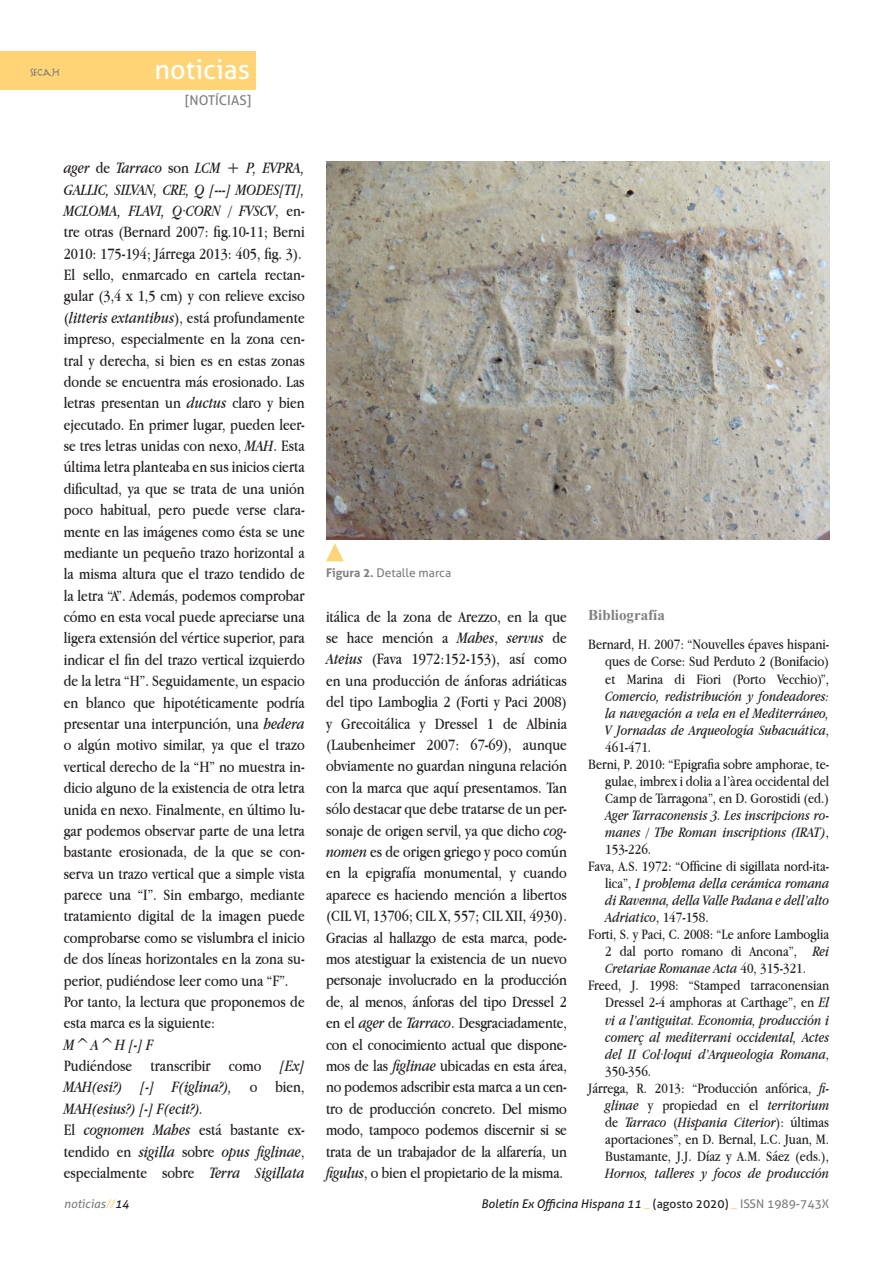
<style>
.page{position:relative;width:893px;height:1263px;background:#fff}
.page>*{position:absolute;margin:0;border:0;box-sizing:border-box;transform-origin:0 0}
.t1{font:27px "Aller";color:#fff}
.t2{font:18px "Marathon II";color:#808080}
.TextoCorrido{font:16.5px/21.5px "Apple Garamond";color:#231f20;text-align:justify}
.TextoCorrido-2{font:italic 16.5px/21.5px "Apple Garamond";color:#231f20;text-align:justify}
.BiblioNoticias{font:15px/17.1px "Apple Garamond";color:#231f20;text-align:justify}
.BiblioNoticias-2{font:italic 15px/17.1px "Apple Garamond";color:#231f20;text-align:justify}
.tituloBiblioNoticial{font:700 15px "Times New Roman";color:#808080}
.t3{font:13.5px "Aller";color:#808080}
.t4{font:italic 12px "Aller";color:#231f20}
.pieFigura{font:12px "Aller";color:#808080}
.t5{font:italic 12px "Aller";color:#808080}
.s1{font-style:italic}
.s2{font-style:normal}
.s3{font-weight:700}
.s4{color:#ffd476}
.s5{color:#231f20}
.s6{font-style:normal;color:#ffd476}
.s7{font-style:normal;color:#808080}
</style>
<div class="page">
<div style="left:0;top:51px;width:255px;height:38px;background:#ffd476"></div>
<img style="left:326px;top:162px;width:503px;height:377px">
<svg style="left:326px;top:543px;width:18px;height:18px"></svg>
<p class="t2" style="left:31px;top:64px;width:31px">secah</p>
<h1 class="t1" style="left:154px;top:53px;width:97px">noticias</h1>
<p class="t3" style="left:185px;top:92px;width:67px">[NOTÍCIAS]</p>
<p class="TextoCorrido" style="left:64px;top:157px;width:242px"><span class="s1">ager</span> de <span class="s1">Tarraco</span> son <span class="s1">LCM</span> + <span class="s1">P, EVPRA, GALLIC, SILVAN, CRE, Q [---] MODES[TI], MCLOMA, FLAVI, Q·CORN / FVSCV</span>, en&shy;tre otras (Bernard 2007: fig.10-11; Berni 2010: 175-194; Járrega 2013: 405, fig. 3).</p>
<p class="TextoCorrido" style="left:64px;top:264px;width:242px">El sello, enmarcado en cartela rectan&shy;gular (3,4 x 1,5 cm) y con relieve exciso (<span class="s1">litteris extantibus</span>), está profundamente impreso, especialmente en la zona cen&shy;tral y derecha, si bien es en estas zonas donde se encuentra más erosionado. Las letras presentan un <span class="s1">ductus</span> claro y bien ejecutado. En primer lugar, pueden leer&shy;se tres letras unidas con nexo, <span class="s1">MAH</span>. Esta última letra planteaba en sus inicios cierta dificultad, ya que se trata de una unión poco habitual, pero puede verse clara&shy;mente en las imágenes como ésta se une mediante un pequeño trazo horizontal a la misma altura que el trazo tendido de la letra “A”. Además, podemos comprobar cómo en esta vocal puede apreciarse una ligera extensión del vértice superior, para indicar el fin del trazo vertical izquierdo de la letra “H”. Seguidamente, un espacio en blanco que hipotéticamente podría presentar una interpunción, una <span class="s1">hedera </span>o algún motivo similar, ya que el trazo vertical derecho de la “H” no muestra in&shy;dicio alguno de la existencia de otra letra unida en nexo. Finalmente, en último lu&shy;gar podemos observar parte de una letra bastante erosionada, de la que se con&shy;serva un trazo vertical que a simple vista parece una “I”. Sin embargo, mediante tratamiento digital de la imagen puede comprobarse como se vislumbra el inicio de dos líneas horizontales en la zona su&shy;perior, pudiéndose leer como una “F”.</p>
<p class="TextoCorrido" style="left:64px;top:990px;width:242px">Por tanto, la lectura que proponemos de esta marca es la siguiente:</p>
<p class="TextoCorrido-2" style="left:64px;top:1033px;width:91px">M^A^H [-] F</p>
<p class="TextoCorrido-2" style="left:64px;top:1055px;width:242px"><span class="s2">Pudiéndose transcribir como</span> [Ex] MAH(esi?) [-] F(iglina?), <span class="s2">o bien, </span>MAH(esius?) [-] F(ecit?).</p>
<p class="TextoCorrido" style="left:64px;top:1119px;width:242px">El <span class="s1">cognomen Mahes</span> está bastante ex&shy;tendido en <span class="s1">sigilla</span> sobre <span class="s1">opus figlinae</span>, especialmente sobre <span class="s1">Terra Sigillata</span></p>
<p class="pieFigura" style="left:326px;top:565px;width:127px"><span class="s3">Figura 2.</span> Detalle marca</p>
<p class="TextoCorrido" style="left:326px;top:605px;width:242px">itálica de la zona de Arezzo, en la que se hace mención a <span class="s1">Mahes</span>, <span class="s1">servus</span> de <span class="s1">Ateius</span> (Fava 1972:152-153), así como en una producción de ánforas adriáticas del tipo Lamboglia 2 (Forti y Paci 2008) y Grecoitálica y Dressel 1 de Albinia (Laubenheimer 2007: 67-69), aunque obviamente no guardan ninguna relación con la marca que aquí presentamos. Tan sólo destacar que debe tratarse de un per&shy;sonaje de origen servil, ya que dicho <span class="s1">cog&shy;nomen</span> es de origen griego y poco común en la epigrafía monumental, y cuando aparece es haciendo mención a libertos (CIL VI, 13706; CIL X, 557; CIL XII, 4930).</p>
<p class="TextoCorrido" style="left:326px;top:926px;width:242px">Gracias al hallazgo de esta marca, pode&shy;mos atestiguar la existencia de un nuevo personaje involucrado en la producción de, al menos, ánforas del tipo Dressel 2 en el <span class="s1">ager</span> de <span class="s1">Tarraco</span>. Desgraciadamente, con el conocimiento actual que dispone&shy;mos de las <span class="s1">figlinae</span> ubicadas en esta área, no podemos adscribir esta marca a un cen&shy;tro de producción concreto. Del mismo modo, tampoco podemos discernir si se trata de un trabajador de la alfarería, un <span class="s1">figulus</span>, o bien el propietario de la misma.</p>
<p class="tituloBiblioNoticial" style="left:588px;top:604px;width:78px">Bibliografía</p>
<p class="BiblioNoticias" style="left:605px;top:636px;width:225px;text-indent:-17px">Bernard, H. 2007: “Nouvelles épaves hispani&shy;ques de Corse: Sud Perduto 2 (Bonifacio) et Marina di Fiori (Porto Vecchio)”, <span class="s1">Comercio, redistribución y fondeadores: la navegación a vela en el Mediterráneo, V Jornadas de Arqueología Subacuática</span>, 461-471.</p>
<p class="BiblioNoticias" style="left:605px;top:755px;width:225px;text-indent:-17px">Berni, P. 2010: “Epigrafia sobre amphorae, te&shy;gulae, imbrex i dolia a l’àrea occidental del Camp de Tarragona”, en D. Gorostidi (ed.)<br><span class="s1">Ager Tarraconensis 3. Les inscripcions ro&shy;manes / The Roman inscriptions (IRAT)</span>, 153-226.</p>
<p class="BiblioNoticias-2" style="left:605px;top:857px;width:225px;text-indent:-17px"><span class="s2">Fava, A.S. 1972: “Officine di sigillata nord-ita&shy;lica”,</span> I problema della cerámica romana di Ravenna, della Valle Padana e dell’alto Adriatico<span class="s2">, 147-158.</span></p>
<p class="BiblioNoticias" style="left:605px;top:925px;width:225px;text-indent:-17px">Forti, S. y Paci, C. 2008: “Le anfore Lamboglia 2 dal porto romano di Ancona”, <span class="s1">Rei Cretariae Romanae Acta</span> 40, 315-321.</p>
<p class="BiblioNoticias-2" style="left:605px;top:977px;width:225px;text-indent:-17px"><span class="s2">Freed, J. 1998: “Stamped tarraconensian Dressel 2-4 amphoras at Carthage”, en</span> El vi a l’antiguitat. Economia, producción i comerç al mediterrani occidental, Actes del II Col·loqui d’Arqueologia Romana<span class="s2">, 350-356.</span></p>
<p class="BiblioNoticias" style="left:605px;top:1079px;width:225px;text-indent:-17px">Járrega, R. 2013: “Producción anfórica, <span class="s1">fi&shy;glinae</span> y propiedad en el <span class="s1">territorium </span>de <span class="s1">Tarraco</span> (<span class="s1">Hispania Citerior</span>): últimas aportaciones”, en D. Bernal, L.C. Juan, M.<br>Bustamante, J.J. Díaz y A.M. Sáez (eds.), <span class="s1">Hornos, talleres y focos de producción</span></p>
<p class="t5" style="left:64px;top:1196px;width:67px">noticias<span class="s4">//</span><span class="s5">14</span></p>
<p class="t4" style="left:481px;top:1196px;width:350px">Boletín Ex Officina Hispana 11 <span class="s6">_</span> <span class="s2">(agosto 2020)</span> <span class="s6">_</span> <span class="s7">ISSN 1989-743X</span></p>
</div>
